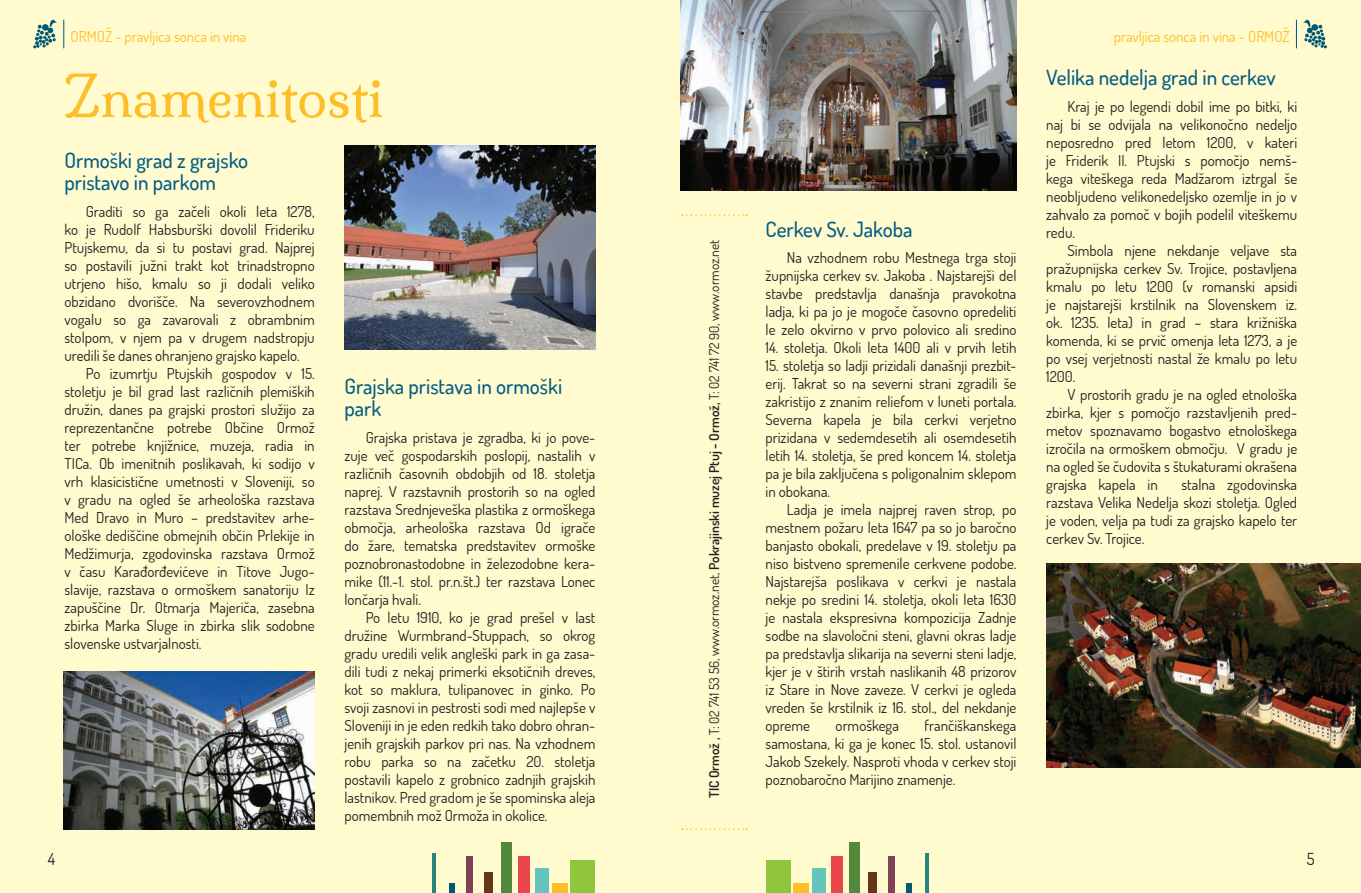
<style>
.page{position:relative;width:1361px;height:893px;background:#fffbcf}
.page>*{position:absolute;margin:0;border:0;box-sizing:border-box;transform-origin:0 0}
.t1{font:54px "Milonga";color:#fdbe28}
.t2{font:500 21px/22.5px "Dosis";color:#065d84}
.t3{font:16.5px "Dosis";color:#231f20}
.t4{font:15px/18px "Dosis";color:#231f20;text-align:justify}
.t5{font:15px "Dosis";color:#fdbe28}
.t6{font:13.5px "Dosis";color:#231f20}
.s1{font-weight:600}
</style>
<div class="page">
<svg style="left:63px;top:20px;width:1px;height:28px"></svg>
<svg style="left:1296px;top:20px;width:1px;height:28px"></svg>
<svg style="left:33px;top:20px;width:24px;height:28px"></svg>
<svg style="left:1303px;top:20px;width:24px;height:28px"></svg>
<div style="left:552px;top:883px;width:16px;height:10px;background:#fdbe28"></div>
<div style="left:535px;top:869px;width:14px;height:24px;background:#66c4bf"></div>
<div style="left:518px;top:856px;width:12px;height:37px;background:#e9464a"></div>
<div style="left:501px;top:842px;width:10px;height:51px;background:#528a3d"></div>
<div style="left:484px;top:873px;width:8px;height:20px;background:#613619"></div>
<div style="left:466px;top:856px;width:7px;height:37px;background:#7f4156"></div>
<div style="left:449px;top:883px;width:5px;height:10px;background:#005a75"></div>
<hr style="left:432px;top:853px;width:4px;height:40px;background:#26867d">
<div style="left:570px;top:861px;width:25px;height:32px;background:#8fc63e"></div>
<div style="left:793px;top:883px;width:15px;height:10px;background:#fdbe28"></div>
<div style="left:812px;top:869px;width:14px;height:24px;background:#66c4bf"></div>
<div style="left:831px;top:856px;width:12px;height:37px;background:#e9464a"></div>
<div style="left:850px;top:842px;width:10px;height:51px;background:#528a3d"></div>
<div style="left:868px;top:873px;width:9px;height:20px;background:#613619"></div>
<div style="left:887px;top:856px;width:7px;height:37px;background:#7f4156"></div>
<div style="left:906px;top:883px;width:5px;height:10px;background:#005a75"></div>
<hr style="left:925px;top:853px;width:3px;height:40px;background:#26867d">
<div style="left:765px;top:861px;width:25px;height:32px;background:#8fc63e"></div>
<svg style="left:682px;top:214px;width:65px;height:2px"></svg>
<svg style="left:682px;top:828px;width:65px;height:2px"></svg>
<img style="left:64px;top:671px;width:251px;height:158px">
<img style="left:344px;top:146px;width:251px;height:203px">
<img style="left:680px;top:0;width:336px;height:191px">
<img style="left:1046px;top:563px;width:315px;height:204px">
<p class="t5" style="left:71px;top:26px;width:177px">ORMOŽ - pravljica sonca in vina</p>
<p class="t5" style="left:1114px;top:26px;width:177px">pravljica sonca in vina - ORMOŽ</p>
<h1 class="t1" style="left:63px;top:64px;width:321px">Znamenitosti</h1>
<h2 class="t2" style="left:65px;top:148px;width:185px">Ormoški grad z grajsko pristavo in parkom</h2>
<p class="t4" style="left:86px;top:202px;width:230px">Graditi so ga začeli okoli leta 1278,</p>
<p class="t4" style="left:65px;top:220px;width:252px">ko je Rudolf Habsburški dovolil Frideriku</p>
<p class="t4" style="left:65px;top:238px;width:252px">Ptujskemu, da si tu postavi grad. Najprej</p>
<p class="t4" style="left:65px;top:256px;width:252px">so postavili južni trakt kot trinadstropno</p>
<p class="t4" style="left:65px;top:274px;width:252px">utrjeno hišo, kmalu so ji dodali veliko</p>
<p class="t4" style="left:65px;top:292px;width:252px">obzidano dvorišče. Na severovzhodnem</p>
<p class="t4" style="left:65px;top:310px;width:252px">vogalu so ga zavarovali z obrambnim</p>
<p class="t4" style="left:65px;top:328px;width:252px">stolpom, v njem pa v drugem nadstropju</p>
<p class="t4" style="left:65px;top:346px;width:237px">uredili še danes ohranjeno grajsko kapelo.</p>
<p class="t4" style="left:86px;top:364px;width:230px">Po izumrtju Ptujskih gospodov v 15.</p>
<p class="t4" style="left:65px;top:382px;width:252px">stoletju je bil grad last različnih plemiških</p>
<p class="t4" style="left:65px;top:400px;width:252px">družin, danes pa grajski prostori služijo za</p>
<p class="t4" style="left:65px;top:418px;width:252px">reprezentančne potrebe Občine Ormož</p>
<p class="t4" style="left:65px;top:436px;width:252px">ter potrebe knjižnice, muzeja, radia in</p>
<p class="t4" style="left:65px;top:454px;width:252px">TICa. Ob imenitnih poslikavah, ki sodijo v</p>
<p class="t4" style="left:65px;top:472px;width:252px">vrh klasicistične umetnosti v Sloveniji, so</p>
<p class="t4" style="left:65px;top:490px;width:252px">v gradu na ogled še arheološka razstava</p>
<p class="t4" style="left:65px;top:508px;width:252px">Med Dravo in Muro – predstavitev arhe-</p>
<p class="t4" style="left:65px;top:526px;width:252px">ološke dediščine obmejnih občin Prlekije in</p>
<p class="t4" style="left:65px;top:544px;width:252px">Medžimurja, zgodovinska razstava Ormož</p>
<p class="t4" style="left:65px;top:562px;width:252px">v času Karađorđevićeve in Titove Jugo-</p>
<p class="t4" style="left:65px;top:580px;width:252px">slavije, razstava o ormoškem sanatoriju Iz</p>
<p class="t4" style="left:65px;top:598px;width:252px">zapuščine Dr. Otmarja Majeriča, zasebna</p>
<p class="t4" style="left:65px;top:616px;width:252px">zbirka Marka Sluge in zbirka slik sodobne</p>
<p class="t4" style="left:65px;top:634px;width:138px">slovenske ustvarjalnosti.</p>
<h2 class="t2" style="left:1046px;top:66px;width:231px">Velika nedelja grad in cerkev</h2>
<p class="t4" style="left:1046px;top:97px;width:252px;text-indent:21px">Kraj je po legendi dobil ime po bitki, ki naj bi se odvijala na velikonočno nedeljo neposredno pred letom 1200, v kateri je Friderik II. Ptujski s pomočjo nemš&shy;kega viteškega reda Madžarom iztrgal še neobljudeno velikonedeljsko ozemlje in jo v zahvalo za pomoč v bojih podelil viteškemu redu.</p>
<p class="t4" style="left:1046px;top:241px;width:252px;text-indent:21px">Simbola njene nekdanje veljave sta pražupnijska cerkev Sv. Trojice, postavljena kmalu po letu 1200 (v romanski apsidi je najstarejši krstilnik na Slovenskem iz. ok. 1235. leta) in grad – stara križniška komenda, ki se prvič omenja leta 1273, a je po vsej verjetnosti nastal že kmalu po letu 1200.</p>
<p class="t4" style="left:1046px;top:385px;width:252px;text-indent:21px">V prostorih gradu je na ogled etnološka zbirka, kjer s pomočjo razstavljenih pred&shy;metov spoznavamo bogastvo etnološkega izročila na ormoškem območju. V gradu je na ogled še čudovita s štukaturami okrašena grajska kapela in</p>
<h2 class="t2" style="left:765px;top:217px;width:149px">Cerkev Sv. Jakoba</h2>
<p class="t4" style="left:765px;top:248px;width:252px;text-indent:21px">Na vzhodnem robu Mestnega trga stoji župnijska cerkev sv. Jakoba . Najstarejši del stavbe predstavlja današnja pravokotna ladja, ki pa jo je mogoče časovno opredeliti le zelo okvirno v prvo polovico ali sredino</p>
<p class="t4" style="left:765px;top:338px;width:252px">14. stoletja. Okoli leta 1400 ali v prvih letih</p>
<p class="t4" style="left:765px;top:356px;width:252px">15. stoletja so ladji prizidali današnji prezbit&shy;erij. Takrat so na severni strani zgradili še zakristijo z znanim reliefom v luneti portala.<br>Severna kapela je bila cerkvi verjetno prizidana v sedemdesetih ali osemdesetih letih 14. stoletja, še pred koncem 14. stoletja pa je bila zaključena s poligonalnim sklepom in obokana.</p>
<p class="t4" style="left:765px;top:500px;width:252px;text-indent:21px">Ladja je imela najprej raven strop, po mestnem požaru leta 1647 pa so jo baročno banjasto obokali, predelave v 19. stoletju pa niso bistveno spremenile cerkvene podobe.<br>Najstarejša poslikava v cerkvi je nastala nekje po sredini 14. stoletja, okoli leta 1630 je nastala ekspresivna kompozicija Zadnje sodbe na slavoločni steni, glavni okras ladje pa predstavlja slikarija na severni steni ladje, kjer je v štirih vrstah naslikanih 48 prizorov iz Stare in Nove zaveze. V cerkvi je ogleda vreden še krstilnik iz 16. stol., del nekdanje opreme</p>
<p class="t6" style="left:705px;top:798px;width:560px;rotate:-90deg"><span class="s1">TIC Ormož ,</span> T: 02 741 53 56, www.ormoz.net, <span class="s1">Pokrajinski muzej Ptuj - Ormož,</span> T: 02 741 72 90, www.ormoz.net</p>
<h2 class="t2" style="left:344px;top:374px;width:219px">Grajska pristava in ormoški park</h2>
<p class="t4" style="left:344px;top:428px;width:252px;text-indent:21px">Grajska pristava je zgradba, ki jo pove&shy;zuje več gospodarskih poslopij, nastalih v različnih časovnih obdobjih od 18. stoletja naprej. V razstavnih prostorih so na ogled razstava Srednjeveška plastika z ormoškega območja, arheološka razstava Od igrače do žare, tematska predstavitev ormoške poznobronastodobne in železodobne kera&shy;mike (11.-1. stol. pr.n.št.) ter razstava Lonec lončarja hvali.</p>
<p class="t4" style="left:344px;top:608px;width:252px;text-indent:21px">Po letu 1910, ko je grad prešel v last družine Wurmbrand-Stuppach, so okrog gradu uredili velik angleški park in ga zasa&shy;dili tudi z nekaj primerki eksotičnih dreves, kot so maklura, tulipanovec in ginko. Po svoji zasnovi in pestrosti sodi med najlepše v Sloveniji in je eden redkih tako dobro ohran&shy;jenih grajskih parkov pri nas. Na vzhodnem robu parka so na začetku 20. stoletja postavili kapelo z grobnico zadnjih grajskih lastnikov. Pred gradom je še spominska aleja pomembnih mož Ormoža in okolice.</p>
<p class="t4" style="left:1046px;top:475px;width:252px;text-indent:135px">stalna zgodovinska razstava Velika Nedelja skozi stoletja. Ogled je voden, velja pa tudi za grajsko kapelo ter cerkev Sv. Trojice.</p>
<p class="t4" style="left:765px;top:716px;width:252px;text-indent:159px">frančiškanskega samostana, ki ga je konec 15. stol. ustanovil Jakob Szekely. Nasproti vhoda v cerkev stoji poznobaročno Marijino znamenje.</p>
<p class="t4" style="left:835px;top:716px;width:65px">ormoškega</p>
<p class="t3" style="left:48px;top:848px;width:9px">4</p>
<p class="t3" style="left:1306px;top:848px;width:9px">5</p>
</div>
